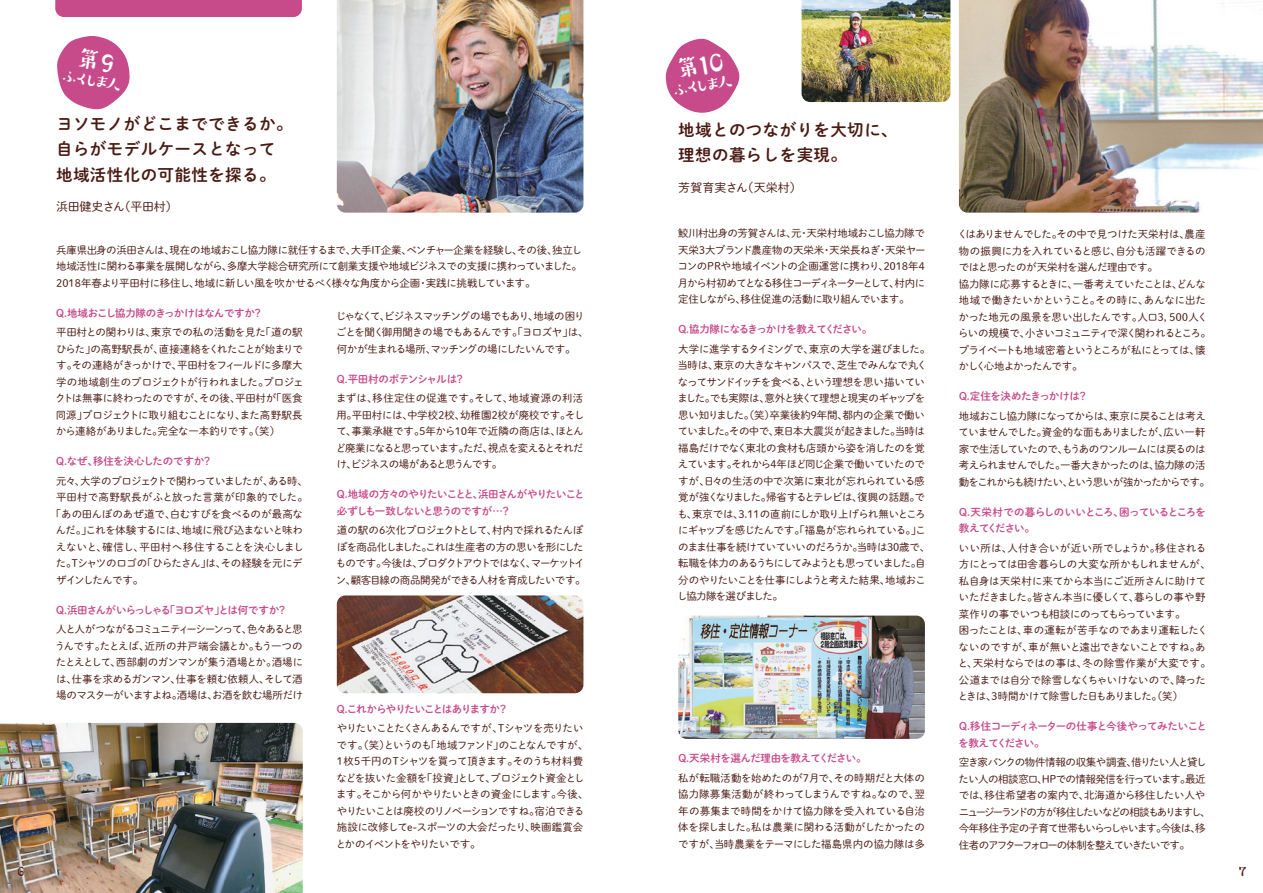
<style>
.page{position:relative;width:1263px;height:893px;background:#fff}
.page>*{position:absolute;margin:0;border:0;box-sizing:border-box;transform-origin:0 0}
.t1{font:500 18px "Suzumushi Std";color:#fff}
.t2{font:16.5px/25.5px "Shuei M Go Std B";letter-spacing:.025em;color:#4a1a12}
.t3{font:500 15px "Suzumushi Std";color:#4a1a12}
.t4{font:12px "Shuei M Go Std L";letter-spacing:-.035em;color:#4a1a12}
.t5{font:12px "Shuei M Go Std L";letter-spacing:.005em;color:#4a1a12}
.t6{font:10.5px/16.5px "Shuei M Go Std L";letter-spacing:-.06em;color:#4a1a12}
.t7{font:10.5px/16.5px "Shuei M Go Std L";letter-spacing:-.085em;color:#4a1a12}
.t8{font:10.5px/16.5px "Shuei M Go Std L";letter-spacing:-.03em;color:#4a1a12}
.t9{font:10.5px/16.5px "Shuei M Go Std B";letter-spacing:-.06em;color:#c74a8a}
.t10{font:10.5px/16.5px "Shuei M Go Std B";letter-spacing:-.09em;color:#c74a8a}
.t11{font:10.5px "Shuei M Go Std L";letter-spacing:-.035em;color:#4a1a12}
.t12{font:10.5px "Shuei M Go Std L";letter-spacing:-.01em;color:#4a1a12}
.t13{font:10.5px "Shuei M Go Std L";color:#4a1a12}
.t14{font:10.5px "Shuei M Go Std L";letter-spacing:.02em;color:#4a1a12}
.t15{font:10.5px "Shuei M Go Std B";letter-spacing:-.04em;color:#c74a8a}
.t16{font:10.5px "Shuei M Go Std B";letter-spacing:-.03em;color:#c74a8a}
.t17{font:10.5px "Shuei M Go Std B";letter-spacing:-.035em;color:#c74a8a}
</style>
<div class="page">
<img style="left:0;top:723px;width:303px;height:170px">
<img style="left:337px;top:0;width:246px;height:213px">
<div style="left:55px;top:0;width:247px;height:17px;background:#c74a8a"></div>
<img style="left:337px;top:595px;width:246px;height:98px">
<img style="left:959px;top:0;width:304px;height:213px">
<img style="left:678px;top:616px;width:247px;height:123px">
<img style="left:801px;top:0;width:149px;height:102px">
<svg style="left:57px;top:36px;width:73px;height:74px"></svg>
<svg style="left:666px;top:39px;width:73px;height:74px"></svg>
<h3 class="t3" style="left:17px;top:861px;width:9px">6</h3>
<h1 class="t1" style="left:63px;top:63px;width:64px;rotate:10deg">ふくしま人</h1>
<h2 class="t2" style="left:56px;top:110px;width:238px">ヨソモノがどこまでできるか。自らがモデルケースとなって地域活性化の可能性を探る。</h2>
<p class="t4" style="left:56px;top:198px;width:123px">浜田健史さん（平田村）</p>
<p class="t6" style="left:56px;top:241px;width:528px;text-align:justify">兵庫県出身の浜田さんは、現在の地域おこし協力隊に就任するまで、大手ＩＴ企業、ベンチャー企業を経験し、その後、独立し地域活性に関わる事業を展開しながら、多摩大学総合研究所にて創業支援や地域ビジネスでの支援に携わっていました。2018年春より平田村に移住し、地域に新しい風を吹かせるべく様々な角度から企画・実践に挑戦しています。</p>
<p class="t15" style="left:55px;top:305px;width:210px">Ｑ.地域おこし協力隊のきっかけはなんですか？</p>
<p class="t6" style="left:55px;top:324px;width:250px;text-align:justify">平田村との関わりは、東京での私の活動を見た「道の駅ひらた」の高野駅長が、直接連絡をくれたことが始まりです。その連絡がきっかけで、平田村をフィールドに多摩大学の地域創生のプロジェクトが行われました。プロジェクトは無事に終わったのですが、その後、平田村が「医食同源」プロジェクトに取り組むことになり、また高野駅長から連絡がありました。完全な一本釣りです。（笑）</p>
<p class="t16" style="left:55px;top:453px;width:159px">Ｑ.なぜ、移住を決心したのですか？</p>
<p class="t7" style="left:56px;top:472px;width:253px">元々、大学のプロジェクトで関わっていましたが、ある時、</p>
<p class="t14" style="left:56px;top:489px;width:253px">平田村で高野駅長がふと放った言葉が印象的でした。</p>
<p class="t12" style="left:51px;top:506px;width:254px">「あの田んぼのあぜ道で、白むすびを食べるのが最高な</p>
<p class="t11" style="left:56px;top:522px;width:249px">んだ。」これを体験するには、地域に飛び込まないと味わ</p>
<p class="t13" style="left:56px;top:539px;width:250px">えないと、確信し、平田村へ移住することを決心しまし</p>
<p class="t6" style="left:56px;top:555px;width:248px">た。Tシャツのロゴの「ひらたさん」は、その経験を元にデ</p>
<p class="t7" style="left:56px;top:571px;width:89px">ザインしたんです。</p>
<p class="t9" style="left:55px;top:601px;width:234px">Ｑ.浜田さんがいらっしゃる「ヨロズヤ」とは何ですか？</p>
<p class="t6" style="left:55px;top:621px;width:250px;text-align:justify">人と人がつながるコミュニティーシーンって、色々あると思うんです。たとえば、近所の井戸端会議とか。もう一つのたとえとして、西部劇のガンマンが集う酒場とか。酒場には、仕事を求めるガンマン、仕事を頼む依頼人、そして酒場のマスターがいますよね。酒場は、お酒を飲む場所だけ</p>
<p class="t7" style="left:336px;top:307px;width:254px">じゃなくて、ビジネスマッチングの場でもあり、地域の困りごとを聞く御用聞きの場でもあるんです。「ヨロズヤ」は、何かが生まれる場所、マッチングの場にしたいんです。</p>
<p class="t9" style="left:336px;top:370px;width:131px">Ｑ.平田村のポテンシャルは？</p>
<p class="t6" style="left:336px;top:389px;width:250px;text-align:justify">まずは、移住定住の促進です。そして、地域資源の利活用。平田村には、中学校２校、幼稚園２校が廃校です。そして、事業承継です。５年から１０年で近隣の商店は、ほとんど廃業になると思っています。ただ、視点を変えるとそれだけ、ビジネスの場があると思うんです。</p>
<p class="t10" style="left:336px;top:485px;width:251px">Ｑ.地域の方々のやりたいことと、浜田さんがやりたいこと必ずしも一致しないと思うのですが…？</p>
<p class="t6" style="left:336px;top:521px;width:251px">道の駅の6次化プロジェクトとして、村内で採れるたんぽぽを商品化しました。これは生産者の方の思いを形にしたものです。今後は、プロダクトアウトではなく、マーケットイン、顧客目線の商品開発ができる人材を育成したいです。</p>
<p class="t10" style="left:336px;top:700px;width:174px">Ｑ.これからやりたいことはありますか？</p>
<p class="t6" style="left:336px;top:719px;width:255px">やりたいことたくさんあるんですが、Tシャツを売りたいです。（笑）というのも「地域ファンド」のことなんですが、<br>1枚5千円のTシャツを買って頂きます。そのうち材料費などを抜いた金額を「投資」として、プロジェクト資金とします。そこから何かやりたいときの資金にします。今後、やりたいことは廃校のリノベーションですね。宿泊できる施設に改修してe-スポーツの大会だったり、映画鑑賞会とかのイベントをやりたいです。</p>
<h1 class="t1" style="left:669px;top:79px;width:64px;rotate:-10deg">ふくしま人</h1>
<h2 class="t2" style="left:678px;top:116px;width:221px">地域とのつながりを大切に、理想の暮らしを実現。</h2>
<p class="t5" style="left:678px;top:178px;width:125px">芳賀育実さん（天栄村）</p>
<p class="t6" style="left:677px;top:225px;width:251px">鮫川村出身の芳賀さんは、元・天栄村地域おこし協力隊で天栄３大ブランド農産物の天栄米・天栄長ねぎ・天栄ヤーコンのPRや地域イベントの企画運営に携わり、２０１８年４月から村初めてとなる移住コーディネーターとして、村内に定住しながら、移住促進の活動に取り組んでいます。</p>
<p class="t9" style="left:677px;top:321px;width:197px">Ｑ.協力隊になるきっかけを教えてください。</p>
<p class="t6" style="left:677px;top:340px;width:254px">大学に進学するタイミングで、東京の大学を選びました。当時は、東京の大きなキャンパスで、芝生でみんなで丸くなってサンドイッチを食べる、という理想を思い描いていました。でも実際は、意外と狭くて理想と現実のギャップを思い知りました。（笑）卒業後約９年間、都内の企業で働いていました。その中で、東日本大震災が起きました。当時は福島だけでなく東北の食材も店頭から姿を消したのを覚えています。それから４年ほど同じ企業で働いていたのですが、日々の生活の中で次第に東北が忘れられている感覚が強くなりました。帰省するとテレビは、復興の話題。でも、東京では、3.11の直前にしか取り上げられ無いところにギャップを感じたんです。「福島が忘れられている。」このまま仕事を続けていていいのだろうか。当時は30歳で、転職を体力のあるうちにしてみようとも思っていました。自分のやりたいことを仕事にしようと考えた結果、地域おこし協力隊を選びました。</p>
<p class="t9" style="left:677px;top:749px;width:191px">Ｑ.天栄村を選んだ理由を教えてください。</p>
<p class="t6" style="left:678px;top:769px;width:248px;text-align:justify">私が転職活動を始めたのが７月で、その時期だと大体の協力隊募集活動が終わってしまうんですね。なので、翌年の募集まで時間をかけて協力隊を受入れている自治体を探しました。私は農業に関わる活動がしたかったのですが、当時農業をテーマにした福島県内の協力隊は多</p>
<p class="t6" style="left:957px;top:226px;width:255px">くはありませんでした。その中で見つけた天栄村は、農産物の振興に力を入れていると感じ、自分も活躍できるのではと思ったのが天栄村を選んだ理由です。<br>協力隊に応募するときに、一番考えていたことは、どんな地域で働きたいかということ。その時に、あんなに出たかった地元の風景を思い出したんです。人口３，５００人くらいの規模で、小さいコミュニティで深く関われるところ。プライベートも地域密着というところが私にとっては、懐かしく心地よかったんです。</p>
<p class="t17" style="left:958px;top:389px;width:132px">Ｑ.定住を決めたきっかけは？</p>
<p class="t6" style="left:959px;top:407px;width:253px">地域おこし協力隊になってからは、東京に戻ることは考えていませんでした。資金的な面もありましたが、広い一軒家で生活していたので、もうあのワンルームには戻るのは考えられませんでした。一番大きかったのは、協力隊の活動をこれからも続けたい、という思いが強かったからです。</p>
<p class="t9" style="left:958px;top:503px;width:250px">Ｑ.天栄村での暮らしのいいところ、困っているところを教えてください。</p>
<p class="t8" style="left:958px;top:539px;width:255px">いい所は、人付き合いが近い所でしょうか。移住される方にとっては田舎暮らしの大変な所かもしれませんが、私自身は天栄村に来てから本当にご近所さんに助けていただきました。皆さん本当に優しくて、暮らしの事や野菜作りの事でいつも相談にのってもらっています。<br>困ったことは、車の運転が苦手なのであまり運転したくないのですが、車が無いと遠出できないことですね。あと、天栄村ならではの事は、冬の除雪作業が大変です。公道までは自分で除雪しなくちゃいけないので、降ったときは、３時間かけて除雪した日もありました。（笑）</p>
<p class="t9" style="left:958px;top:718px;width:251px">Ｑ.移住コーディネーターの仕事と今後やってみたいことを教えてください。</p>
<p class="t7" style="left:959px;top:754px;width:253px">空き家バンクの物件情報の収集や調査、借りたい人と貸したい人の相談窓口、HPでの情報発信を行っています。最近では、移住希望者の案内で、北海道から移住したい人やニュージーランドの方が移住したいなどの相談もありますし、今年移住予定の子育て世帯もいらっしゃいます。今後は、移住者のアフターフォローの体制を整えていきたいです。</p>
<h3 class="t3" style="left:1239px;top:861px;width:9px">7</h3>
</div>
